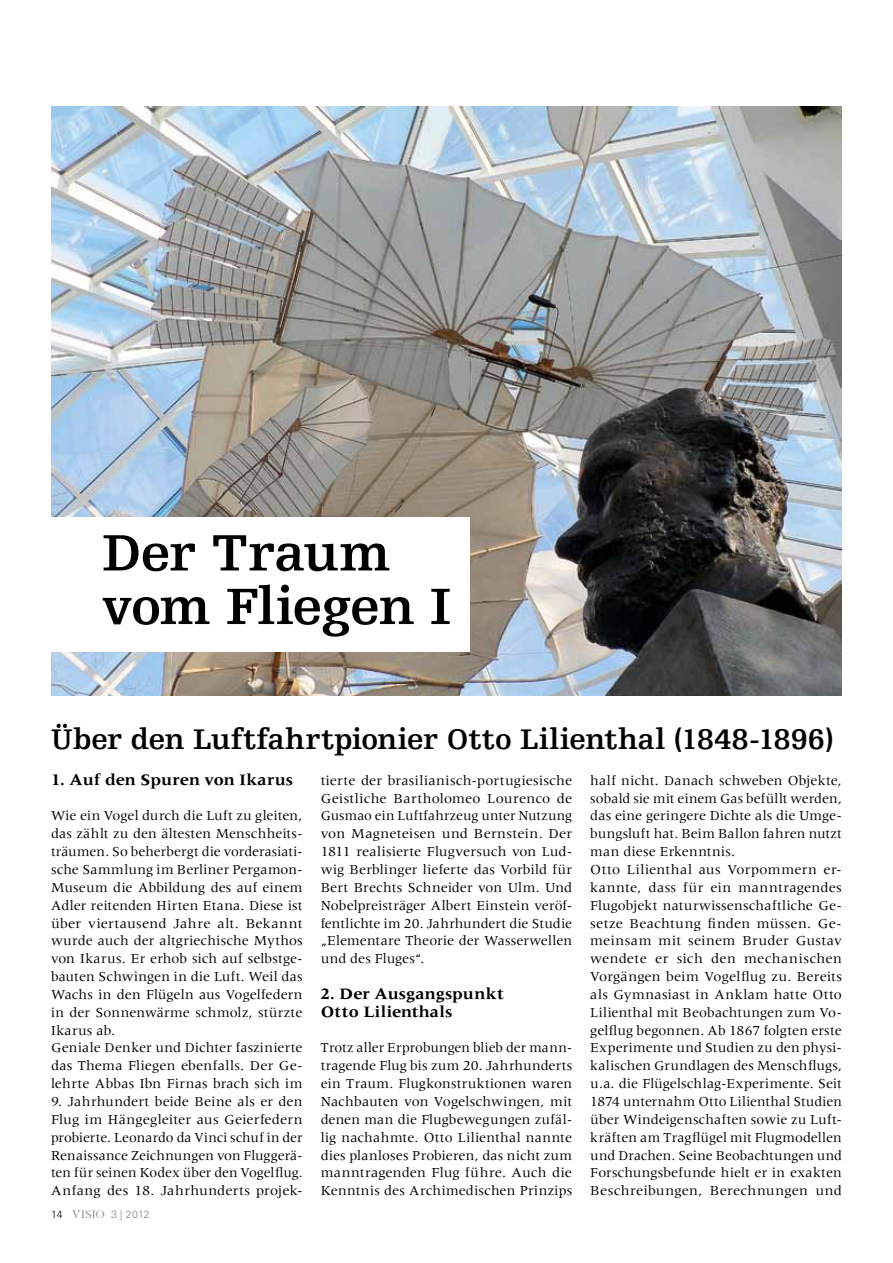
<style>
.page{position:relative;width:893px;height:1263px;background:#fff}
.page>*{position:absolute;margin:0;border:0;box-sizing:border-box;transform-origin:0 0}
.t1{font:700 54px/53.6px "Egyptienne FLT Std";letter-spacing:-.02em;color:#000}
.t2{font:700 30px "Egyptienne FLT Std";color:#000}
.t3{font:700 16.5px/17.9px "Meridien LT Std";letter-spacing:.005em;color:#000}
.t4{font:14.25px/17.9px "Meridien LT Std";letter-spacing:.01em;color:#000;text-align:justify}
.t5{font:300 10.5px "Univers LT Std";letter-spacing:.01em;color:#868786}
.s1{color:#000}
.s2{font-family:"Granjon SC";font-weight:400;font-size:12px}
</style>
<div class="page">
<img style="left:51px;top:106px;width:791px;height:589px">
<div style="left:11px;top:517px;width:459px;height:134px;background:#fff"></div>
<h1 class="t1" style="left:102px;top:527px;width:350px">Der Traum vom Fliegen I</h1>
<h2 class="t2" style="left:51px;top:723px;width:784px">Über den Luftfahrtpionier Otto Lilienthal (1848-1896)</h2>
<p class="t3" style="left:51px;top:770px;width:244px">1. Auf den Spuren von Ikarus</p>
<p class="t4" style="left:51px;top:807px;width:253px;text-align:left">Wie ein Vogel durch die Luft zu gleiten, das zählt zu den ältesten Menschheits&shy;träumen. So beherbergt die vorderasiati&shy;sche Sammlung im Berliner Pergamon-Museum die Abbildung des auf einem Adler reitenden Hirten Etana. Diese ist über viertausend Jahre alt. Bekannt wurde auch der altgriechische Mythos von Ikarus. Er erhob sich auf selbstge&shy;bauten Schwingen in die Luft. Weil das Wachs in den Flügeln aus Vogelfedern in der Sonnenwärme schmolz, stürzte Ikarus ab.<br>Geniale Denker und Dichter faszinierte das Thema Fliegen ebenfalls. Der Ge&shy;lehrte Abbas Ibn Firnas brach sich im</p>
<p class="t4" style="left:51px;top:1092px;width:253px">9. Jahrhundert beide Beine als er den Flug im Hängegleiter aus Geierfedern probierte. Leonardo da Vinci schuf in der Renaissance Zeichnungen von Fluggerä&shy;ten für seinen Kodex über den Vogelflug.<br>Anfang des 18. Jahrhunderts projek-</p>
<p class="t5" style="left:51px;top:1208px;width:100px"><span class="s1">14</span> <span class="s2">VISIO</span> 3 | 2012</p>
<p class="t4" style="left:321px;top:771px;width:253px">tierte der brasilianisch-portugiesische Geistliche Bartholomeo Lourenco de Gusmao ein Luftfahrzeug unter Nutzung von Magneteisen und Bernstein. Der 1811 realisierte Flugversuch von Lud&shy;wig Berblinger lieferte das Vorbild für Bert Brechts Schneider von Ulm. Und Nobelpreisträger Albert Einstein veröf&shy;fentlichte im 20. Jahrhundert die Studie „Elementare Theorie der Wasserwellen und des Fluges“.</p>
<p class="t3" style="left:321px;top:984px;width:185px">2. Der Ausgangspunkt<br>Otto Lilienthals</p>
<p class="t4" style="left:321px;top:1039px;width:253px">Trotz aller Erprobungen blieb der mann&shy;tragende Flug bis zum 20. Jahrhunderts ein Traum. Flugkonstruktionen waren Nachbauten von Vogelschwingen, mit denen man die Flugbewegungen zufäl&shy;lig nachahmte. Otto Lilienthal nannte dies planloses Probieren, das nicht zum manntragenden Flug führe. Auch die Kenntnis des Archimedischen Prinzips</p>
<p class="t4" style="left:590px;top:771px;width:253px;text-align:left">half nicht. Danach schweben Objekte, sobald sie mit einem Gas befüllt werden, das eine geringere Dichte als die Umge&shy;bungsluft hat. Beim Ballon fahren nutzt man diese Erkenntnis.<br>Otto Lilienthal aus Vorpommern er&shy;kannte, dass für ein manntragendes Flugobjekt naturwissenschaftliche Ge&shy;setze Beachtung finden müssen. Ge&shy;meinsam mit seinem Bruder Gustav wendete er sich den mechanischen Vorgängen beim Vogelflug zu. Bereits als Gymnasiast in Anklam hatte Otto Lilienthal mit Beobachtungen zum Vo&shy;gelflug begonnen. Ab 1867 folgten erste Experimente und Studien zu den physi&shy;kalischen Grundlagen des Menschflugs, u.a. die Flügelschlag-Experimente. Seit 1874 unternahm Otto Lilienthal Studien über Windeigenschaften sowie zu Luft&shy;kräften am Tragflügel mit Flugmodellen und Drachen. Seine Beobachtungen und Forschungsbefunde hielt er in exakten Beschreibungen, Berechnungen und</p>
</div>
